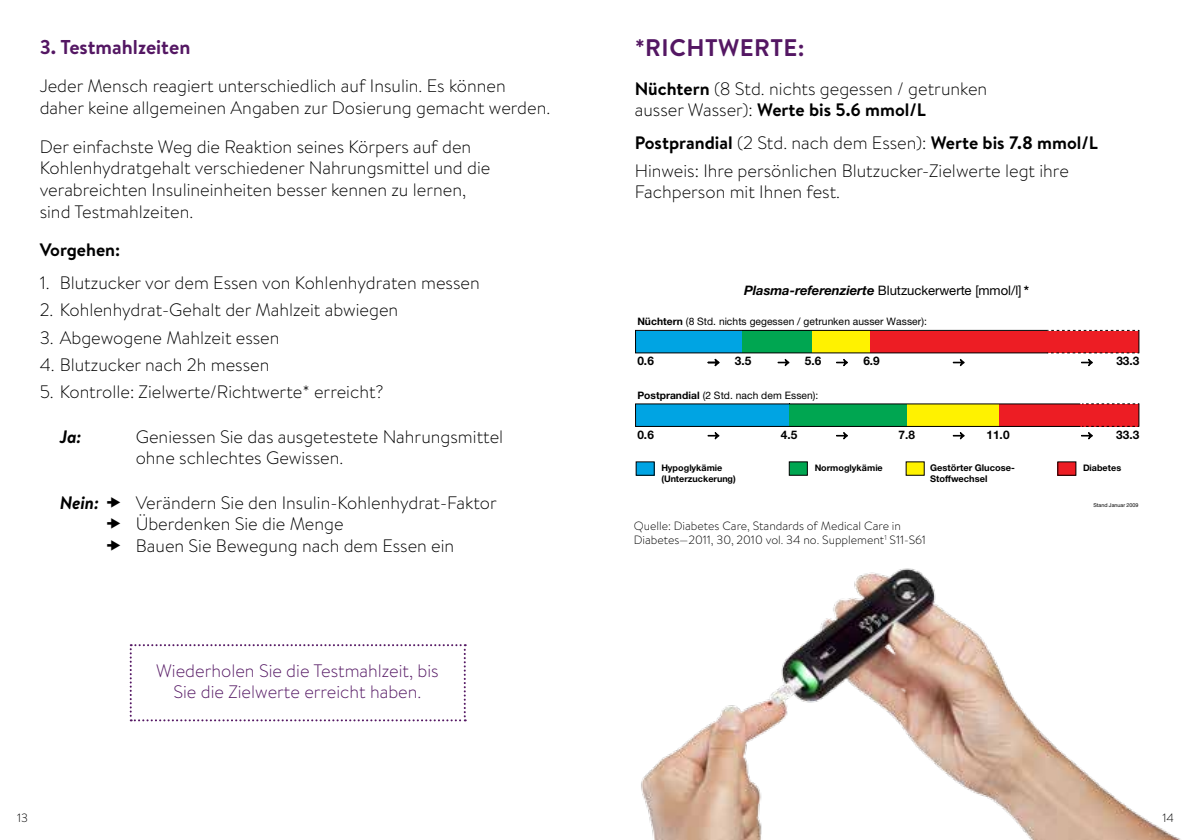
<style>
.page{position:relative;width:1191px;height:840px;background:#fff}
.page>*{position:absolute;margin:0;border:0;box-sizing:border-box;transform-origin:0 0}
.t1{font:700 24px "Brandon Text";letter-spacing:.02em;color:#541763}
.t2{font:700 20px "Brandon Text";color:#541763}
.t3{font:300 18px/21.6px "Brandon Text";color:#000}
.t4{font:300 18px/21.6px "Brandon Text";color:#541763;text-align:center}
.t5{font:700 18px "Brandon Text";color:#000}
.t6{font:italic 700 18px "Brandon Text";letter-spacing:-.01em;color:#000}
.t7{font:13px "Helvetica Neue LT Std";color:#000}
.t8{font:300 12px/14.4px "Brandon Text";color:#000}
.t9{font:700 11.8px "Helvetica Neue LT Std";color:#000}
.t10{font:10.2px "Helvetica Neue LT Std";letter-spacing:.01em;color:#000}
.t11{font:700 9.2px/11.4px "Helvetica Neue";color:#000}
.t12{font:700 9px/11.2px "Helvetica Neue LT Std";color:#000}
.t13{font:5.4px "Helvetica Neue LT Std";color:#000}
.s1{font-weight:700}
.s2{font-weight:700;font-style:italic}
</style>
<div class="page">
<svg style="left:708px;top:432px;width:11px;height:6px"></svg>
<svg style="left:836px;top:432px;width:11px;height:6px"></svg>
<svg style="left:953px;top:432px;width:11px;height:6px"></svg>
<div style="left:636px;top:461px;width:18px;height:14px;background:#00a4e3"></div>
<div style="left:789px;top:461px;width:18px;height:14px;background:#00a651"></div>
<div style="left:905px;top:461px;width:19px;height:14px;background:#fff200"></div>
<svg style="left:1057px;top:329px;width:82px;height:146px"></svg>
<svg style="left:635px;top:329px;width:446px;height:98px"></svg>
<svg style="left:130px;top:644px;width:336px;height:77px"></svg>
<img style="left:641px;top:568px;width:539px;height:271px">
<p class="t2" style="left:40px;top:33px;width:152px">3. Testmahlzeiten</p>
<p class="t3" style="left:40px;top:75px;width:512px">Jeder Mensch reagiert unterschiedlich auf I nsulin. Es können daher keine allgemeinen Angaben zur Dosierung gemacht werden.</p>
<p class="t3" style="left:40px;top:135px;width:452px">Der einfachste Weg die Reaktion seines Körpers auf den Kohlenhydratgehalt verschiedener Nahrungsmittel und die verabreichten I nsulineinheiten besser kennen zu lernen, sind Testmahlzeiten.</p>
<p class="t5" style="left:40px;top:237px;width:82px">Vorgehen:</p>
<p class="t3" style="left:40px;top:271px;width:441px">1. Blutzucker vor dem Essen von Kohlenhydraten messen</p>
<p class="t3" style="left:40px;top:298px;width:360px">2. Kohlenhydrat-Gehalt der Mahlzeit abwiegen</p>
<p class="t3" style="left:40px;top:326px;width:241px">3. Abgewogene Mahlzeit essen</p>
<p class="t3" style="left:40px;top:353px;width:231px">4. Blutzucker nach 2h messen</p>
<p class="t3" style="left:40px;top:380px;width:345px">5. Kontrolle: Zielwerte/Richtwerte* erreicht?</p>
<p class="t6" style="left:60px;top:423px;width:23px">Ja:</p>
<p class="t3" style="left:136px;top:425px;width:369px">Geniessen Sie das ausgetestete Nahrungsmittel ohne schlechtes Gewissen.</p>
<p class="t6" style="left:60px;top:489px;width:41px">Nein:</p>
<p class="t3" style="left:136px;top:490px;width:363px">Verändern Sie den I nsulin-Kohlenhydrat-Faktor</p>
<p class="t3" style="left:136px;top:512px;width:209px">Überdenken Sie die Menge</p>
<p class="t3" style="left:122px;top:534px;width:334px">Bauen Sie Bewegung nach dem Essen ein</p>
<p class="t4" style="left:156px;top:658px;width:284px">Wiederholen Sie die Testmahlzeit, bis<br>Sie die Zielwerte erreicht haben.</p>
<h1 class="t1" style="left:635px;top:31px;width:171px">*Richtwerte:</h1>
<p class="t3" style="left:635px;top:77px;width:354px"><span class="s1">N üchtern</span> (8 Std. nichts gegessen / getrunken ausser Wasser): <span class="s1">Werte bis 5.6 mmol/L</span></p>
<p class="t3" style="left:635px;top:129px;width:463px;line-height:27.2px"><span class="s1">Postprandial</span> (2 Std. nach dem Essen): <span class="s1">Werte bis 7.8 mmol/L<br></span>Hinweis: I hre persönlichen Blutzucker-Zielwerte legt ihre</p>
<p class="t3" style="left:635px;top:180px;width:207px">Fachperson mit I hnen fest.</p>
<p class="t7" style="left:744px;top:282px;width:286px"><span class="s2">Plasma-referenzierte</span> Blutzuckerwerte [mmol/l] <span class="s1">*</span></p>
<p class="t10" style="left:637px;top:315px;width:291px"><span class="s1">Nüchtern</span> (8 Std. nichts gegessen / getrunken ausser Wasser):</p>
<p class="t9" style="left:637px;top:353px;width:18px">0.6</p>
<p class="t9" style="left:735px;top:353px;width:18px">3.5</p>
<p class="t9" style="left:805px;top:353px;width:18px">5.6</p>
<p class="t9" style="left:863px;top:353px;width:18px">6.9</p>
<p class="t9" style="left:1116px;top:353px;width:25px">33.3</p>
<p class="t10" style="left:637px;top:389px;width:183px"><span class="s1">Postprandial</span> (2 Std. nach dem Essen):</p>
<p class="t9" style="left:637px;top:427px;width:18px">0.6</p>
<p class="t9" style="left:781px;top:427px;width:18px">4.5</p>
<p class="t9" style="left:898px;top:427px;width:18px">7.8</p>
<p class="t9" style="left:986px;top:427px;width:25px">11.0</p>
<p class="t9" style="left:1116px;top:427px;width:25px">33.3</p>
<p class="t12" style="left:661px;top:461px;width:76px">Hypoglykämie (Unterzuckerung)</p>
<p class="t12" style="left:814px;top:461px;width:70px">Normoglykämie</p>
<p class="t12" style="left:1083px;top:461px;width:40px">Diabetes</p>
<p class="t11" style="left:930px;top:462px;width:86px">Gestörter Glucose-<br>Stoffwechsel</p>
<p class="t8" style="left:634px;top:517px;width:294px">Quelle: Diabetes Care, Standards of Medical Care in<br>Diabetes—2011, 30, 2010 vol. 34 no. Supplement<sup>1</sup> S11-S61</p>
<p class="t13" style="left:1093px;top:501px;width:47px">Stand Januar 2009</p>
<p class="t8" style="left:17px;top:809px;width:12px">13</p>
<p class="t8" style="left:1162px;top:809px;width:13px">14</p>
</div>
